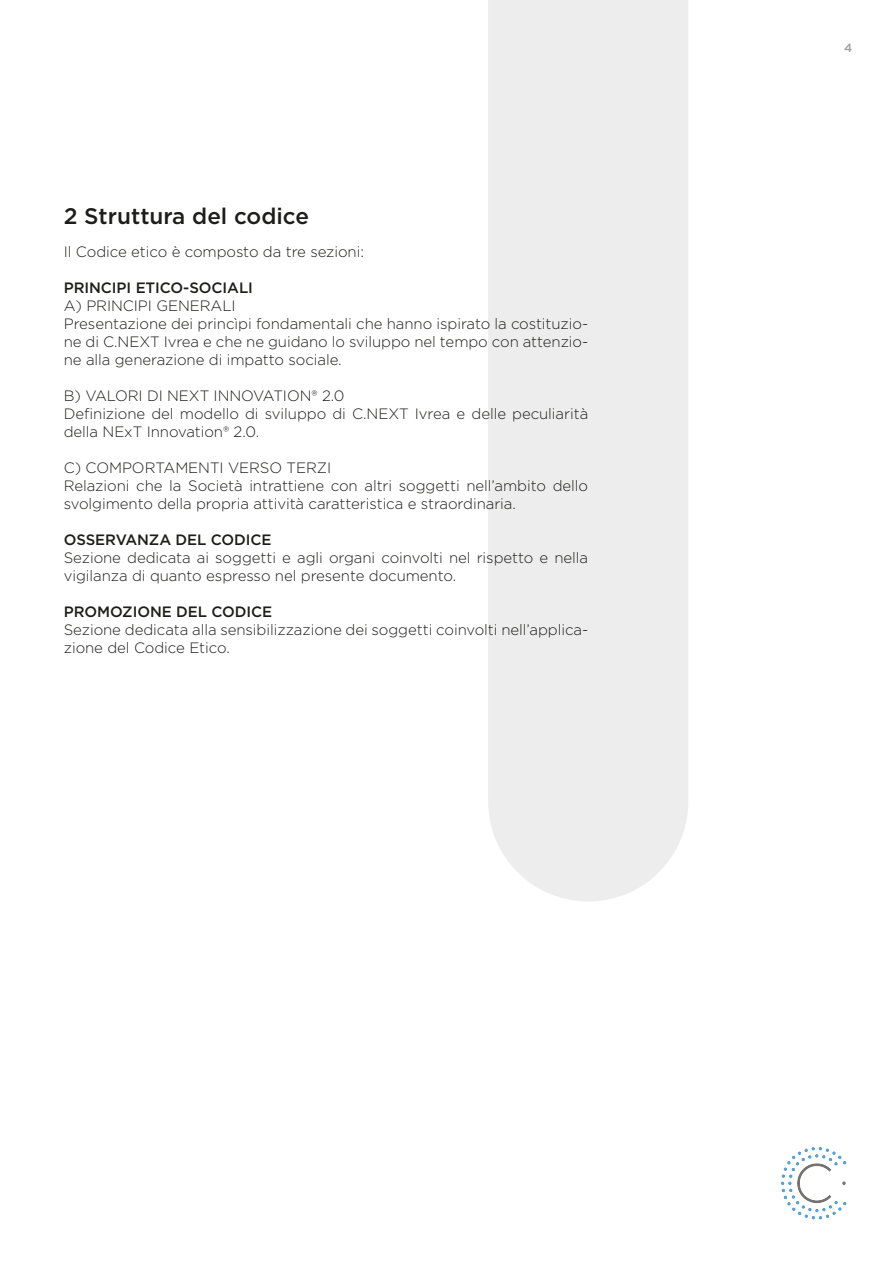
<style>
.page{position:relative;width:893px;height:1263px;background:#fff}
.page>*{position:absolute;margin:0;border:0;box-sizing:border-box;transform-origin:0 0}
.t1{font:500 22.5px "Gotham";color:#1d1d1b}
.t2{font:300 15px/18px "Gotham";letter-spacing:-.005em;color:#1d1d1b}
.t3{font:500 15px "Gotham";letter-spacing:-.005em;color:#1d1d1b}
.t4{font:500 12px "Gotham";color:#9d9d9d}
</style>
<div class="page">
<img style="left:781px;top:1147px;width:66px;height:73px">
<div style="left:488px;top:0;width:200px;height:901px;background:#ededed"></div>
<p class="t1" style="left:64px;top:202px;width:247px">2 Struttura del codice</p>
<p class="t2" style="left:64px;top:242px;width:302px">Il Codice etico è composto da tre sezioni:</p>
<p class="t3" style="left:64px;top:277px;width:191px">PRINCIPI ETICO-SOCIALI</p>
<p class="t2" style="left:64px;top:296px;width:173px">A) PRINCIPI GENERALI</p>
<p class="t2" style="left:64px;top:314px;width:526px;text-align:justify">Presentazione dei princìpi fondamentali che hanno ispirato la costituzio&shy;ne di C.NEXT Ivrea e che ne guidano lo sviluppo nel tempo con attenzio&shy;ne alla generazione di impatto sociale.</p>
<p class="t2" style="left:64px;top:386px;width:282px">B) VALORI DI NEXT INNOVATION® 2.0</p>
<p class="t2" style="left:64px;top:404px;width:526px">Definizione del modello di sviluppo di C.NEXT Ivrea e delle peculiarità della NExT Innovation® 2.0.</p>
<p class="t2" style="left:64px;top:458px;width:269px">C) COMPORTAMENTI VERSO TERZI</p>
<p class="t2" style="left:64px;top:476px;width:526px">Relazioni che la Società intrattiene con altri soggetti nell’ambito dello svolgimento della propria attività caratteristica e straordinaria.</p>
<p class="t3" style="left:64px;top:529px;width:209px">OSSERVANZA DEL CODICE</p>
<p class="t2" style="left:64px;top:548px;width:526px">Sezione dedicata ai soggetti e agli organi coinvolti nel rispetto e nella vigilanza di quanto espresso nel presente documento.</p>
<p class="t3" style="left:64px;top:601px;width:210px">PROMOZIONE DEL CODICE</p>
<p class="t2" style="left:64px;top:620px;width:526px">Sezione dedicata alla sensibilizzazione dei soggetti coinvolti nell’applica&shy;zione del Codice Etico.</p>
<p class="t4" style="left:844px;top:40px;width:10px">4</p>
</div>
